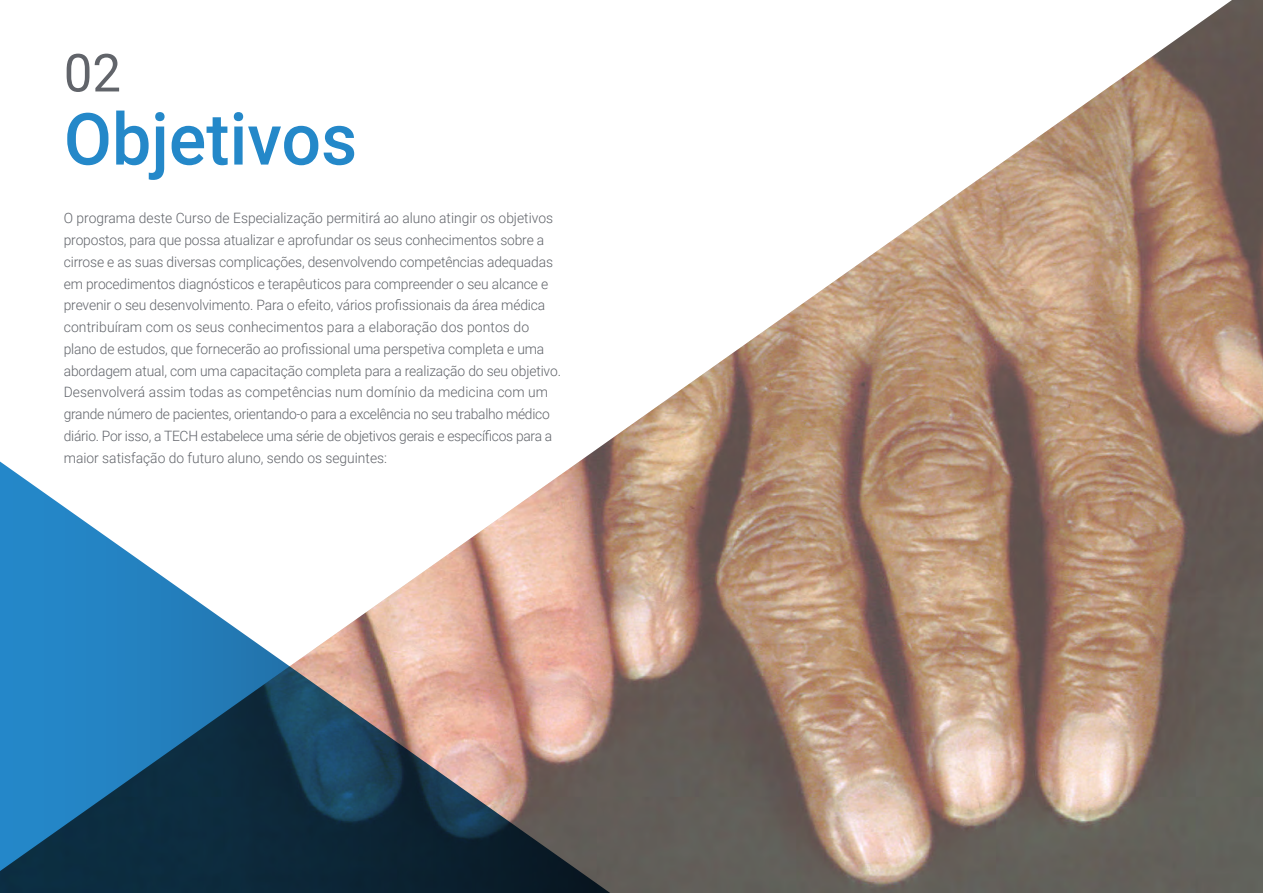
<style>
.page{position:relative;width:1263px;height:893px;background:#fff}
.page>*{position:absolute;margin:0;border:0;box-sizing:border-box;transform-origin:0 0}
.t1{font:500 72px "Roboto";color:#2488c9}
.t2{font:52.5px "Roboto";color:#61646a}
.t3{font:300 14.25px/21.8px "Roboto";letter-spacing:-.01em;color:#61646a}
</style>
<div class="page">
<img style="left:601px;top:0;width:662px;height:893px">
<svg style="left:0;top:446px;width:640px;height:447px"></svg>
<h2 class="t2" style="left:64px;top:36px;width:59px">02</h2>
<h1 class="t1" style="left:64px;top:89px;width:295px">Objetivos</h1>
<p class="t3" style="left:64px;top:207px;width:499px">O programa deste Curso de Especialização permitirá ao aluno atingir os objetivos propostos, para que possa atualizar e aprofundar os seus conhecimentos sobre a cirrose e as suas diversas complicações, desenvolvendo competências adequadas em procedimentos diagnósticos e terapêuticos para compreender o seu alcance e prevenir o seu desenvolvimento. Para o efeito, vários profissionais da área médica contribuíram com os seus conhecimentos para a elaboração dos pontos do plano de estudos, que fornecerão ao profissional uma perspetiva completa e uma abordagem atual, com uma capacitação completa para a realização do seu objetivo.<br>Desenvolverá assim todas as competências num domínio da medicina com um grande número de pacientes, orientando-o para a excelência no seu trabalho médico diário. Por isso, a TECH estabelece uma série de objetivos gerais e específicos para a maior satisfação do futuro aluno, sendo os seguintes:</p>
</div>
